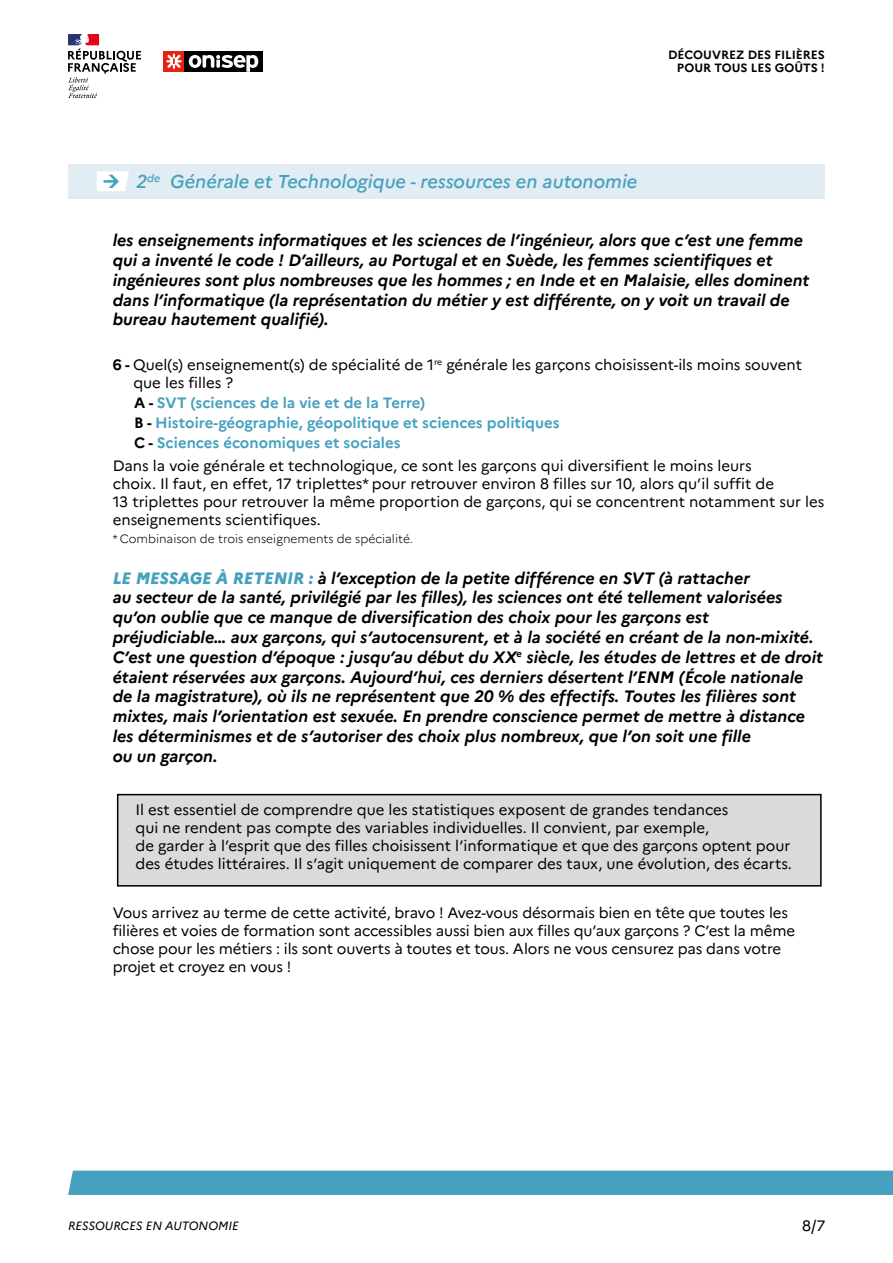
<style>
.page{position:relative;width:893px;height:1263px;background:#fff}
.page>*{position:absolute;margin:0;border:0;box-sizing:border-box;transform-origin:0 0}
.t1{font:italic 500 18.6px "Marianne";color:#46a1bf}
.t2{font:italic 700 16.5px/19.8px "Marianne";color:#000}
.t3{font:15px/18px "Marianne";color:#000}
.t4{font:700 15px/20.1px "Marianne";color:#46a1bf}
.t5{font:300 12px "Marianne";color:#000}
.t6{font:700 12px/13.5px "Marianne";color:#000;text-align:right}
.t7{font:italic 12px "Marianne";color:#000}
.s1{font-weight:700}
.s2{color:#000}
.s3{font-weight:800;color:#46a1bf}
</style>
<div class="page">
<div style="left:68px;top:1170px;width:825px;height:25px;background:#46a1bf"></div>
<div style="left:184px;top:51px;width:79px;height:21px;background:#000"></div>
<svg style="left:189px;top:55px;width:69px;height:17px"></svg>
<div style="left:163px;top:51px;width:21px;height:21px;background:#e42313"></div>
<svg style="left:166px;top:54px;width:16px;height:15px"></svg>
<svg style="left:68px;top:34px;width:73px;height:64px"></svg>
<div style="left:68px;top:165px;width:757px;height:34px;background:#e2ecf3"></div>
<div style="left:118px;top:795px;width:703px;height:91px;background:#dadada"></div>
<div style="left:117px;top:794px;width:705px;height:92px;border:2px solid #000"></div>
<svg style="left:97px;top:171px;width:32px;height:20px"></svg>
<p class="t6" style="left:668px;top:48px;width:158px">DÉCOUVREZ DES FILIÈRES<br>POUR TOUS LES GOÛTS !</p>
<p class="t1" style="left:136px;top:170px;width:503px">2<sup>de</sup> Générale et Technologique - ressources en autonomie</p>
<p class="t2" style="left:113px;top:230px;width:698px">les enseignements informatiques et les sciences de l’ingénieur, alors que c’est une femme qui a inventé le code ! D’ailleurs, au Portugal et en Suède, les femmes scientifiques et ingénieures sont plus nombreuses que les hommes ; en Inde et en Malaisie, elles dominent dans l’informatique (la représentation du métier y est différente, on y voit un travail de bureau hautement qualifié).</p>
<p class="t3" style="left:133px;top:356px;width:670px;text-indent:-21px"><span class="s1">6 -</span> Quel(s) enseignement(s) de spécialité de 1<sup>re</sup> générale les garçons choisissent-ils moins souvent que les filles ?</p>
<p class="t4" style="left:134px;top:393px;width:427px"><span class="s2">A -</span> SVT (sciences de la vie et de la Terre)<br><span class="s2">B -</span> Histoire-géographie, géopolitique et sciences politiques<br><span class="s2">C -</span> Sciences économiques et sociales</p>
<p class="t3" style="left:113px;top:456px;width:713px">Dans la voie générale et technologique, ce sont les garçons qui diversifient le moins leurs<br>choix. Il faut, en effet, 17 triplettes* pour retrouver environ 8 filles sur 10, alors qu’il suffit de<br>13 triplettes pour retrouver la même proportion de garçons, qui se concentrent notamment sur les enseignements scientifiques.</p>
<p class="t5" style="left:113px;top:532px;width:302px">* Combinaison de trois enseignements de spécialité.</p>
<p class="t2" style="left:113px;top:568px;width:712px"><span class="s3">LE MESSAGE À RETENIR :</span> à l’exception de la petite différence en SVT (à rattacher<br>au secteur de la santé, privilégié par les filles), les sciences ont été tellement valorisées qu’on oublie que ce manque de diversification des choix pour les garçons est préjudiciable… aux garçons, qui s’autocensurent, et à la société en créant de la non-mixité.<br>C’est une question d’époque : jusqu’au début du XX<sup>e</sup> siècle, les études de lettres et de droit étaient réservées aux garçons. Aujourd’hui, ces derniers désertent l’ENM (École nationale de la magistrature), où ils ne représentent que 20 % des effectifs. Toutes les filières sont mixtes, mais l’orientation est sexuée. En prendre conscience permet de mettre à distance les déterminismes et de s’autoriser des choix plus nombreux, que l’on soit une fille<br>ou un garçon.</p>
<p class="t3" style="left:135px;top:801px;width:658px">Il est essentiel de comprendre que les statistiques exposent de grandes tendances<br>qui ne rendent pas compte des variables individuelles. Il convient, par exemple,<br>de garder à l’esprit que des filles choisissent l’informatique et que des garçons optent pour des études littéraires. Il s’agit uniquement de comparer des taux, une évolution, des écarts.</p>
<p class="t3" style="left:113px;top:904px;width:684px">Vous arrivez au terme de cette activité, bravo ! Avez-vous désormais bien en tête que toutes les filières et voies de formation sont accessibles aussi bien aux filles qu’aux garçons ? C’est la même chose pour les métiers : ils sont ouverts à toutes et tous. Alors ne vous censurez pas dans votre projet et croyez en vous !</p>
<p class="t7" style="left:68px;top:1218px;width:172px">RESSOURCES EN AUTONOMIE</p>
<p class="t3" style="left:802px;top:1217px;width:25px">8/7</p>
</div>
